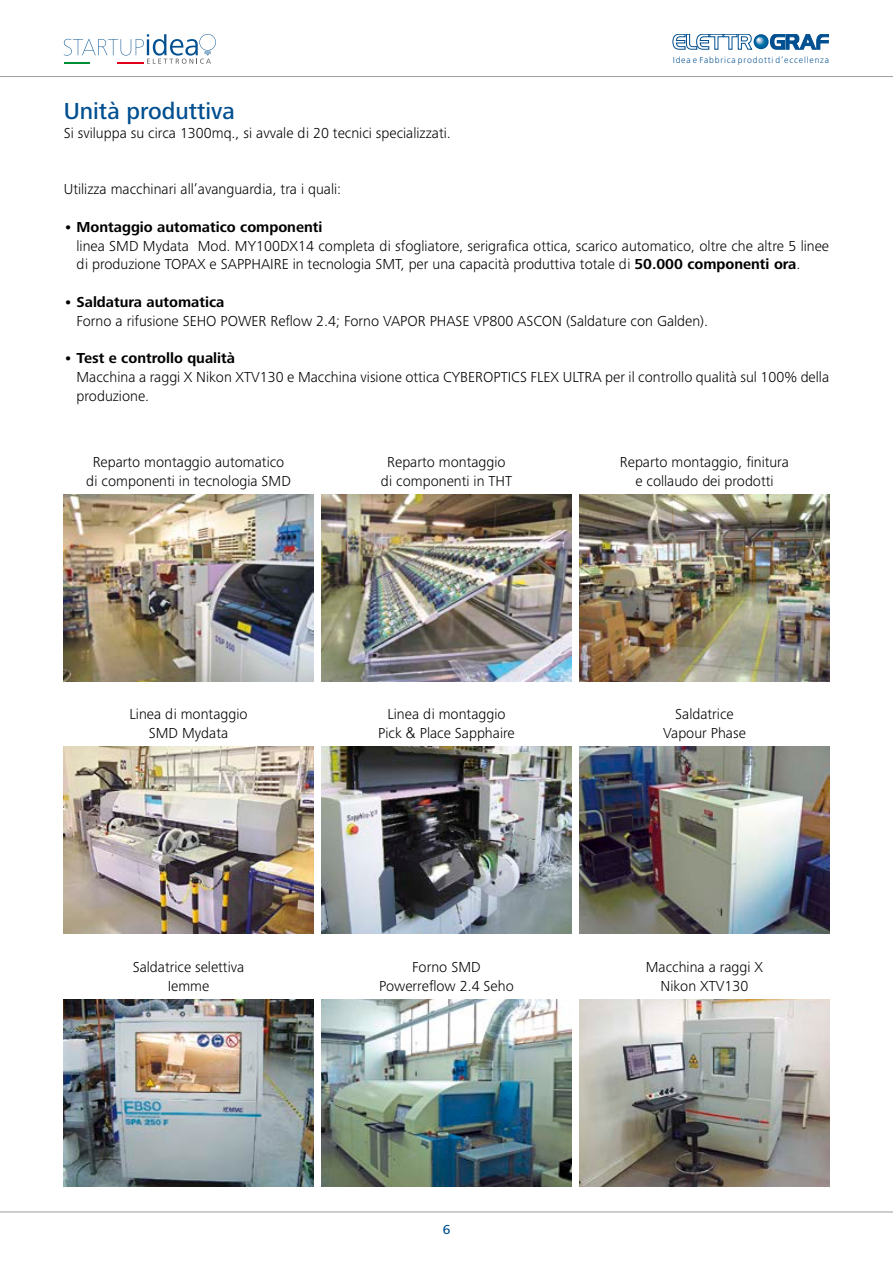
<style>
.page{position:relative;width:893px;height:1263px;background:#fff}
.page>*{position:absolute;margin:0;border:0;box-sizing:border-box;transform-origin:0 0}
.t1{font:500 24px "Frutiger Next Pro";color:#004f90}
.t2{font:300 15px/18.8px "Frutiger Next Pro";color:#000}
.t3{font:700 15px "Frutiger Next Pro";color:#000}
.t4{font:500 13.5px "Frutiger Next Pro";color:#004f90}
.t5{font:300 9px "Frutiger Next Pro";letter-spacing:.09em;color:#004f90}
.s1{font-weight:700}
.s2{font-family:"Helvetica"}
</style>
<div class="page">
<hr style="left:0;top:1211px;width:893px;height:1px;background:#9c9d9f">
<hr style="left:0;top:76px;width:893px;height:1px;background:#9c9d9f">
<svg style="left:64px;top:34px;width:152px;height:30px"></svg>
<hr style="left:64px;top:62px;width:26px;height:2px;background:#008f36">
<hr style="left:90px;top:62px;width:27px;height:2px;background:#fff">
<hr style="left:117px;top:62px;width:27px;height:2px;background:#e2001a">
<svg style="left:673px;top:34px;width:156px;height:15px"></svg>
<img style="left:322px;top:747px;width:249px;height:187px">
<img style="left:64px;top:494px;width:249px;height:187px">
<img style="left:64px;top:747px;width:249px;height:187px">
<img style="left:64px;top:999px;width:249px;height:187px">
<img style="left:322px;top:494px;width:249px;height:187px">
<img style="left:322px;top:999px;width:249px;height:187px">
<img style="left:580px;top:494px;width:249px;height:187px">
<img style="left:580px;top:747px;width:249px;height:187px">
<img style="left:580px;top:999px;width:249px;height:187px">
<p class="t1" style="left:64px;top:98px;width:173px">Unità produttiva</p>
<p class="t2" style="left:64px;top:124px;width:388px">Si sviluppa su circa 1300mq., si avvale di 20 tecnici specializzati.</p>
<p class="t5" style="left:673px;top:55px;width:158px">Idea e Fabbrica prodotti d’eccellenza</p>
<p class="t2" style="left:64px;top:180px;width:279px">Utilizza macchinari all’avanguardia, tra i quali:</p>
<p class="t3" style="left:64px;top:218px;width:260px">• Montaggio automatico componenti</p>
<p class="t2" style="left:77px;top:236px;width:754px">linea SMD Mydata Mod. MY100DX14 completa di sfogliatore, serigrafica ottica, scarico automatico, oltre che altre 5 linee di produzione TOPAX e SAPPHAIRE in tecnologia SMT, per una capacità produttiva totale di <span class="s1">50.000 componenti ora</span>.</p>
<p class="t3" style="left:64px;top:293px;width:162px">• Saldatura automatica</p>
<p class="t2" style="left:77px;top:311px;width:633px">Forno a rifusione SEHO POWER Reflow 2.4; Forno VAPOR PHASE VP800 ASCON (Saldature con Galden).</p>
<p class="t3" style="left:64px;top:350px;width:173px">• Test e controllo qualità</p>
<p class="t2" style="left:77px;top:367px;width:754px">Macchina a raggi X Nikon XTV130 e Macchina visione ottica CYBEROPTICS FLEX ULTRA per il controllo qualità sul 100% della produzione.</p>
<p class="t2" style="left:93px;top:452px;width:193px">Reparto montaggio automatico</p>
<p class="t2" style="left:86px;top:471px;width:206px">di componenti in tecnologia SMD</p>
<p class="t2" style="left:387px;top:452px;width:120px">Reparto montaggio</p>
<p class="t2" style="left:381px;top:471px;width:133px">di componenti in THT</p>
<p class="t2" style="left:620px;top:452px;width:171px">Reparto montaggio, finitura</p>
<p class="t2" style="left:635px;top:471px;width:140px">e collaudo dei prodotti</p>
<p class="t2" style="left:129px;top:705px;width:120px">Linea di montaggio</p>
<p class="t2" style="left:149px;top:724px;width:81px">SMD Mydata</p>
<p class="t2" style="left:387px;top:705px;width:120px">Linea di montaggio</p>
<p class="t2" style="left:378px;top:724px;width:138px">Pick <span class="s2">&amp;</span> Place Sapphaire</p>
<p class="t2" style="left:675px;top:705px;width:60px">Saldatrice</p>
<p class="t2" style="left:663px;top:724px;width:84px">Vapour Phase</p>
<p class="t2" style="left:133px;top:958px;width:113px">Saldatrice selettiva</p>
<p class="t2" style="left:168px;top:976px;width:43px">Iemme</p>
<p class="t2" style="left:412px;top:958px;width:70px">Forno SMD</p>
<p class="t2" style="left:379px;top:976px;width:136px">Powerreflow 2.4 Seho</p>
<p class="t2" style="left:646px;top:958px;width:119px">Macchina a raggi X</p>
<p class="t2" style="left:660px;top:976px;width:90px">Nikon XTV130</p>
<p class="t4" style="left:443px;top:1222px;width:9px">6</p>
</div>
